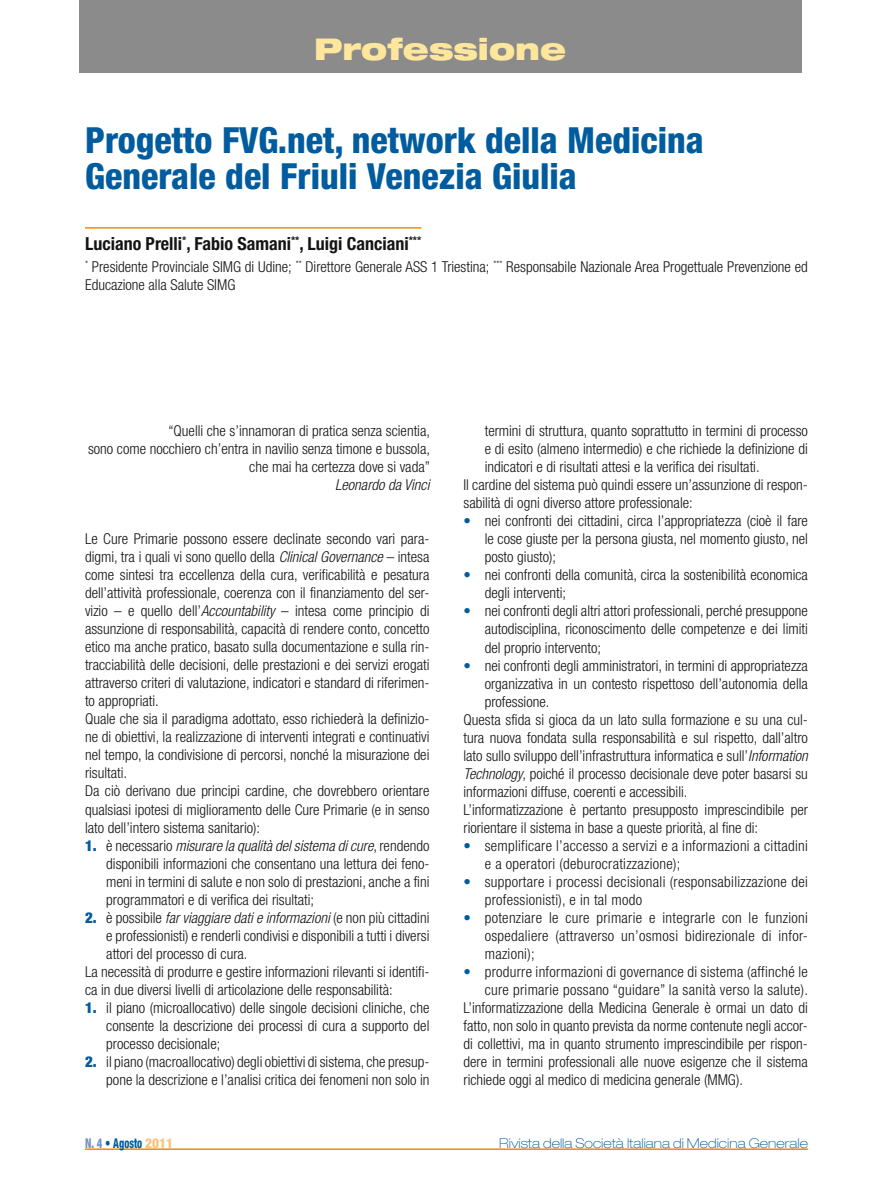
<style>
.page{position:relative;width:893px;height:1191px;background:#fff}
.page>*{position:absolute;margin:0;border:0;box-sizing:border-box;transform-origin:0 0}
.t1{font:800 condensed 36px/36px "Helvetica Neue LT Std";color:#005c9e}
.t2{font:900 expanded 30px "Helvetica Neue LT Std";color:#ffe69d}
.t3{font:700 condensed 18px "Helvetica Neue LT Std";color:#131413}
.t4{font:300 condensed 15px/18px "Helvetica Neue LT Std";color:#131413;text-align:justify}
.t5{font:300 condensed 15px/18px "Helvetica Neue LT Std";letter-spacing:.02em;color:#131413}
.t6{font:italic 300 condensed 15px "Helvetica Neue LT Std";color:#131413}
.t7{font:100 expanded 13.5px "Helvetica Neue LT Std";color:#005c9e}
.t8{font:800 condensed 13.5px "Helvetica Neue LT Std";color:#005c9e;scale:.8 1}
.s1{font-style:italic}
.s2{font-weight:900;color:#005c9e}
.s3{font-weight:900;font-style:normal;color:#005c9e}
.s4{font-style:normal}
.s5{color:#005c9e}
.s6{color:#7093c4}
.s7{color:#ffc17b}
</style>
<div class="page">
<hr style="left:85px;top:1148px;width:723px;height:2px;background:#f38a03">
<div style="left:79px;top:0;width:722px;height:72px;background:#8b8b8b"></div>
<hr style="left:85px;top:227px;width:336px;height:2px;background:#f38a03">
<h2 class="t2" style="left:314px;top:29px;width:254px">Professione</h2>
<h1 class="t1" style="left:85px;top:122px;width:620px">Progetto FVG.net, network della Medicina<br>Generale del Friuli Venezia Giulia</h1>
<p class="t3" style="left:85px;top:232px;width:338px">Luciano Prelli<sup>*</sup>, Fabio Samani<sup>**</sup>, Luigi Canciani<sup>***</sup></p>
<p class="t4" style="left:85px;top:258px;width:724px"><sup>*</sup> Presidente Provinciale SIMG di Udine; <sup>**</sup> Direttore Generale ASS 1 Triestina; <sup>***</sup> Responsabile Nazionale Area Progettuale Prevenzione ed<br>Educazione alla Salute SIMG</p>
<p class="t4" style="left:88px;top:421px;width:343px;text-align:right">“Quelli che s’innamoran di pratica senza scientia,<br>sono come nocchiero ch’entra in navilio senza timone e bussola, che mai ha certezza dove si vada”</p>
<p class="t6" style="left:335px;top:476px;width:96px">Leonardo da Vinci</p>
<p class="t4" style="left:85px;top:530px;width:346px;text-align:left">Le Cure Primarie possono essere declinate secondo vari para&shy;digmi, tra i quali vi sono quello della <span class="s1">Clinical Governance</span> – intesa come sintesi tra eccellenza della cura, verificabilità e pesatura dell’attività professionale, coerenza con il finanziamento del ser&shy;vizio – e quello dell’<span class="s1">Accountability</span> – intesa come principio di assunzione di responsabilità, capacità di rendere conto, concetto etico ma anche pratico, basato sulla documentazione e sulla rin&shy;tracciabilità delle decisioni, delle prestazioni e dei servizi erogati attraverso criteri di valutazione, indicatori e standard di riferimen&shy;to appropriati.<br>Quale che sia il paradigma adottato, esso richiederà la definizio&shy;ne di obiettivi, la realizzazione di interventi integrati e continuativi nel tempo, la condivisione di percorsi, nonché la misurazione dei risultati.<br>Da ciò derivano due principi cardine, che dovrebbero orientare qualsiasi ipotesi di miglioramento delle Cure Primarie (e in senso lato dell’intero sistema sanitario):</p>
<p class="t4" style="left:106px;top:836px;width:325px;text-indent:-21px"><span class="s2">1.</span> è necessario <span class="s1">misurare la qualità del sistema di cure</span>, rendendo disponibili informazioni che consentano una lettura dei feno&shy;meni in termini di salute e non solo di prestazioni, anche a fini programmatori e di verifica dei risultati;</p>
<p class="t6" style="left:85px;top:908px;width:346px"><span class="s3">2.</span> <span class="s4">è possibile</span> far viaggiare dati e informazioni <span class="s4">(e non più cittadini</span></p>
<p class="t4" style="left:106px;top:926px;width:325px">e professionisti) e renderli condivisi e disponibili a tutti i diversi</p>
<p class="t4" style="left:106px;top:944px;width:143px">attori del processo di cura.</p>
<p class="t4" style="left:85px;top:962px;width:346px">La necessità di produrre e gestire informazioni rilevanti si identifi-</p>
<p class="t4" style="left:85px;top:980px;width:309px">ca in due diversi livelli di articolazione delle responsabilità:</p>
<p class="t4" style="left:106px;top:998px;width:325px;text-indent:-21px"><span class="s2">1.</span> il piano (microallocativo) delle singole decisioni cliniche, che consente la descrizione dei processi di cura a supporto del processo decisionale;</p>
<p class="t4" style="left:85px;top:1052px;width:346px;text-align:right"><span class="s2">2.</span> il piano (macroallocativo) degli obiettivi di sistema, che presup&shy;pone la descrizione e l’analisi critica dei fenomeni non solo in</p>
<p class="t4" style="left:485px;top:422px;width:325px">termini di struttura, quanto soprattutto in termini di processo</p>
<p class="t4" style="left:485px;top:440px;width:325px">e di esito (almeno intermedio) e che richiede la definizione di</p>
<p class="t4" style="left:485px;top:458px;width:276px">indicatori e di risultati attesi e la verifica dei risultati.</p>
<p class="t4" style="left:463px;top:476px;width:346px">Il cardine del sistema può quindi essere un’assunzione di respon-</p>
<p class="t4" style="left:463px;top:494px;width:231px">sabilità di ogni diverso attore professionale:</p>
<p class="t4" style="left:485px;top:512px;width:325px;text-indent:-21px"><span class="s5">•</span> nei confronti dei cittadini, circa l’appropriatezza (cioè il fare le cose giuste per la persona giusta, nel momento giusto, nel posto giusto);</p>
<p class="t4" style="left:485px;top:566px;width:325px;text-indent:-21px"><span class="s5">•</span> nei confronti della comunità, circa la sostenibilità economica degli interventi;</p>
<p class="t4" style="left:485px;top:602px;width:325px;text-indent:-21px"><span class="s5">•</span> nei confronti degli altri attori professionali, perché presuppone autodisciplina, riconoscimento delle competenze e dei limiti del proprio intervento;</p>
<p class="t4" style="left:463px;top:656px;width:346px"><span class="s5">•</span> nei confronti degli amministratori, in termini di appropriatezza</p>
<p class="t4" style="left:485px;top:674px;width:325px">organizzativa in un contesto rispettoso dell’autonomia della</p>
<p class="t4" style="left:485px;top:692px;width:66px">professione.</p>
<p class="t4" style="left:463px;top:710px;width:346px">Questa sfida si gioca da un lato sulla formazione e su una cul-</p>
<p class="t4" style="left:463px;top:728px;width:346px">tura nuova fondata sulla responsabilità e sul rispetto, dall’altro</p>
<p class="t4" style="left:463px;top:746px;width:346px">lato sullo sviluppo dell’infrastruttura informatica e sull’<span class="s1">Information</span></p>
<p class="t4" style="left:463px;top:764px;width:346px"><span class="s1">Technology</span>, poiché il processo decisionale deve poter basarsi su</p>
<p class="t4" style="left:463px;top:782px;width:225px">informazioni diffuse, coerenti e accessibili.</p>
<p class="t4" style="left:463px;top:800px;width:346px">L’informatizzazione è pertanto presupposto imprescindibile per</p>
<p class="t4" style="left:463px;top:818px;width:296px">riorientare il sistema in base a queste priorità, al fine di:</p>
<p class="t5" style="left:485px;top:836px;width:325px;text-indent:-21px"><span class="s5">•</span> semplificare l’accesso a servizi e a informazioni a cittadini e a operatori (deburocratizzazione);</p>
<p class="t5" style="left:485px;top:872px;width:325px;text-indent:-21px"><span class="s5">•</span> supportare i processi decisionali (responsabilizzazione dei professionisti), e in tal modo</p>
<p class="t4" style="left:485px;top:908px;width:325px;text-indent:-21px"><span class="s5">•</span> potenziare le cure primarie e integrarle con le funzioni ospedaliere (attraverso un’osmosi bidirezionale di infor&shy;mazioni);</p>
<p class="t5" style="left:463px;top:962px;width:346px"><span class="s5">•</span> produrre informazioni di governance di sistema (affinché le</p>
<p class="t5" style="left:485px;top:980px;width:325px">cure primarie possano “guidare” la sanità verso la salute).</p>
<p class="t4" style="left:463px;top:998px;width:346px">L’informatizzazione della Medicina Generale è ormai un dato di</p>
<p class="t4" style="left:463px;top:1016px;width:346px">fatto, non solo in quanto prevista da norme contenute negli accor-</p>
<p class="t4" style="left:463px;top:1034px;width:346px">di collettivi, ma in quanto strumento imprescindibile per rispon-</p>
<p class="t4" style="left:463px;top:1052px;width:346px">dere in termini professionali alle nuove esigenze che il sistema</p>
<p class="t4" style="left:463px;top:1070px;width:281px">richiede oggi al medico di medicina generale (MMG).</p>
<p class="t8" style="left:85px;top:1135px;width:112px"><span class="s6">N. 4</span> • Agosto <span class="s7">2011</span></p>
<p class="t7" style="left:499px;top:1135px;width:310px">Rivista della Società Italiana di Medicina Generale</p>
</div>
